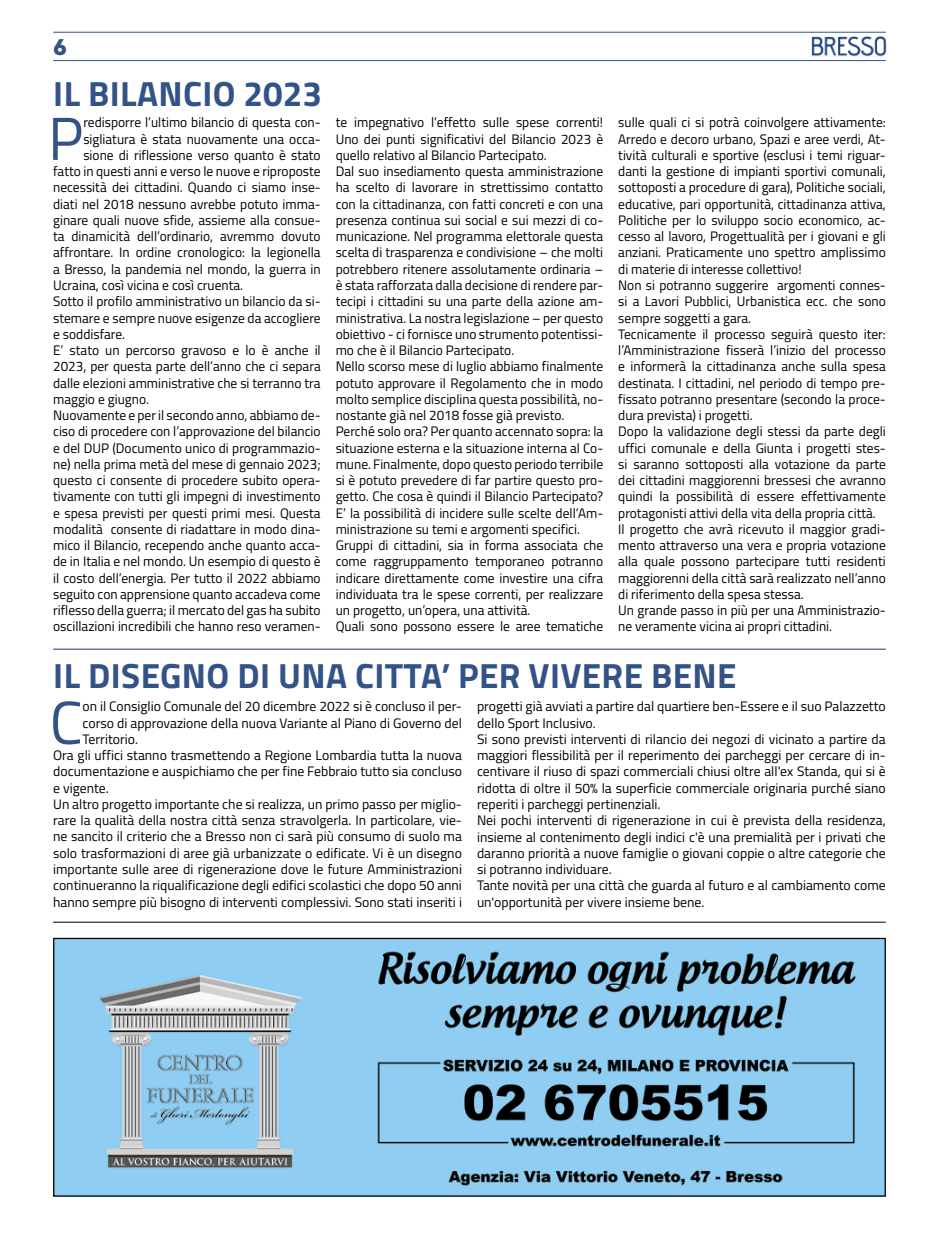
<style>
.page{position:relative;width:939px;height:1241px;background:#fff}
.page>*{position:absolute;margin:0;border:0;box-sizing:border-box;transform-origin:0 0}
.t1{font:60.75px "Titillium";color:#335388}
.t2{font:700 35px "Titillium";letter-spacing:.01em;color:#335388}
.t3{font:22.5px "Intro";color:#335388}
.t4{font:13.75px/16.2px "Titillium";color:#000}
</style>
<div class="page">
<hr style="left:53px;top:32px;width:833px;height:1px;background:#335388">
<hr style="left:53px;top:60px;width:833px;height:1px;background:#335388">
<img style="left:812px;top:37px;width:75px;height:19px">
<hr style="left:53px;top:921px;width:833px;height:1px;background:#000">
<img style="left:55px;top:939px;width:829px;height:255px">
<div style="left:53px;top:937px;width:833px;height:259px;border:1px solid #000"></div>
<hr style="left:53px;top:648px;width:833px;height:1px;background:#2e2868">
<h3 class="t3" style="left:53px;top:33px;width:15px">6</h3>
<h2 class="t2" style="left:53px;top:67px;width:270px">IL BILANCIO 2023</h2>
<h1 class="t1" style="left:48px;top:94px;width:37px">P</h1>
<p class="t4" style="left:83px;top:114px;width:239px">redisporre l’ultimo bilancio di questa con-</p>
<p class="t4" style="left:83px;top:130px;width:239px">sigliatura è stata nuovamente una occa-</p>
<p class="t4" style="left:83px;top:146px;width:239px">sione di riflessione verso quanto è stato</p>
<p class="t4" style="left:53px;top:162px;width:269px">fatto in questi anni e verso le nuove e riproposte</p>
<p class="t4" style="left:53px;top:179px;width:269px">necessità dei cittadini. Quando ci siamo inse-</p>
<p class="t4" style="left:53px;top:195px;width:269px">diati nel 2018 nessuno avrebbe potuto imma-</p>
<p class="t4" style="left:53px;top:211px;width:269px">ginare quali nuove sfide, assieme alla consue-</p>
<p class="t4" style="left:53px;top:227px;width:269px">ta dinamicità dell’ordinario, avremmo dovuto</p>
<p class="t4" style="left:53px;top:244px;width:269px">affrontare. In ordine cronologico: la legionella</p>
<p class="t4" style="left:53px;top:260px;width:269px">a Bresso, la pandemia nel mondo, la guerra in</p>
<p class="t4" style="left:53px;top:276px;width:192px">Ucraina, così vicina e così cruenta.</p>
<p class="t4" style="left:53px;top:292px;width:269px">Sotto il profilo amministrativo un bilancio da si-</p>
<p class="t4" style="left:53px;top:309px;width:269px">stemare e sempre nuove esigenze da accogliere</p>
<p class="t4" style="left:53px;top:325px;width:74px">e soddisfare.</p>
<p class="t4" style="left:53px;top:341px;width:269px">E’ stato un percorso gravoso e lo è anche il</p>
<p class="t4" style="left:53px;top:357px;width:269px">2023, per questa parte dell’anno che ci separa</p>
<p class="t4" style="left:53px;top:374px;width:269px">dalle elezioni amministrative che si terranno tra</p>
<p class="t4" style="left:53px;top:390px;width:97px">maggio e giugno.</p>
<p class="t4" style="left:53px;top:406px;width:269px">Nuovamente e per il secondo anno, abbiamo de-</p>
<p class="t4" style="left:53px;top:422px;width:269px">ciso di procedere con l’approvazione del bilancio</p>
<p class="t4" style="left:53px;top:439px;width:269px">e del DUP (Documento unico di programmazio-</p>
<p class="t4" style="left:53px;top:455px;width:269px">ne) nella prima metà del mese di gennaio 2023;</p>
<p class="t4" style="left:53px;top:471px;width:269px">questo ci consente di procedere subito opera-</p>
<p class="t4" style="left:53px;top:487px;width:269px">tivamente con tutti gli impegni di investimento</p>
<p class="t4" style="left:53px;top:504px;width:269px">e spesa previsti per questi primi mesi. Questa</p>
<p class="t4" style="left:53px;top:520px;width:269px">modalità consente di riadattare in modo dina-</p>
<p class="t4" style="left:53px;top:536px;width:269px">mico il Bilancio, recependo anche quanto acca-</p>
<p class="t4" style="left:53px;top:552px;width:269px">de in Italia e nel mondo. Un esempio di questo è</p>
<p class="t4" style="left:53px;top:569px;width:269px">il costo dell’energia. Per tutto il 2022 abbiamo</p>
<p class="t4" style="left:53px;top:585px;width:269px">seguito con apprensione quanto accadeva come</p>
<p class="t4" style="left:53px;top:601px;width:269px">riflesso della guerra; il mercato del gas ha subito</p>
<p class="t4" style="left:53px;top:617px;width:269px">oscillazioni incredibili che hanno reso veramen-</p>
<p class="t4" style="left:336px;top:114px;width:269px">te impegnativo l’effetto sulle spese correnti!<br>Uno dei punti significativi del Bilancio 2023 è quello relativo al Bilancio Partecipato.<br>Dal suo insediamento questa amministrazione ha scelto di lavorare in strettissimo contatto con la cittadinanza, con fatti concreti e con una presenza continua sui social e sui mezzi di co&shy;municazione. Nel programma elettorale questa scelta di trasparenza e condivisione – che molti potrebbero ritenere assolutamente ordinaria – è stata rafforzata dalla decisione di rendere par&shy;tecipi i cittadini su una parte della azione am&shy;ministrativa. La nostra legislazione – per questo obiettivo - ci fornisce uno strumento potentissi&shy;mo che è il Bilancio Partecipato.<br>Nello scorso mese di luglio abbiamo finalmente potuto approvare il Regolamento che in modo molto semplice disciplina questa possibilità, no&shy;nostante già nel 2018 fosse già previsto.<br>Perché solo ora? Per quanto accennato sopra: la situazione esterna e la situazione interna al Co&shy;mune. Finalmente, dopo questo periodo terribile si è potuto prevedere di far partire questo pro&shy;getto. Che cosa è quindi il Bilancio Partecipato?<br>E’ la possibilità di incidere sulle scelte dell’Am&shy;ministrazione su temi e argomenti specifici.<br>Gruppi di cittadini, sia in forma associata che come raggruppamento temporaneo potranno indicare direttamente come investire una cifra individuata tra le spese correnti, per realizzare un progetto, un’opera, una attività.<br>Quali sono possono essere le aree tematiche</p>
<p class="t4" style="left:618px;top:114px;width:269px">sulle quali ci si potrà coinvolgere attivamente:<br>Arredo e decoro urbano, Spazi e aree verdi, At&shy;tività culturali e sportive (esclusi i temi riguar&shy;danti la gestione di impianti sportivi comunali, sottoposti a procedure di gara), Politiche sociali, educative, pari opportunità, cittadinanza attiva, Politiche per lo sviluppo socio economico, ac&shy;cesso al lavoro, Progettualità per i giovani e gli anziani. Praticamente uno spettro amplissimo di materie di interesse collettivo!<br>Non si potranno suggerire argomenti connes&shy;si a Lavori Pubblici, Urbanistica ecc. che sono sempre soggetti a gara.<br>Tecnicamente il processo seguirà questo iter: l’Amministrazione fisserà l’inizio del processo e informerà la cittadinanza anche sulla spesa destinata. I cittadini, nel periodo di tempo pre&shy;fissato potranno presentare (secondo la proce&shy;dura prevista) i progetti.<br>Dopo la validazione degli stessi da parte degli uffici comunale e della Giunta i progetti stes&shy;si saranno sottoposti alla votazione da parte dei cittadini maggiorenni bressesi che avranno quindi la possibilità di essere effettivamente protagonisti attivi della vita della propria città.<br>Il progetto che avrà ricevuto il maggior gradi&shy;mento attraverso una vera e propria votazione alla quale possono partecipare tutti residenti maggiorenni della città sarà realizzato nell’anno di riferimento della spesa stessa.<br>Un grande passo in più per una Amministrazio&shy;ne veramente vicina ai propri cittadini.</p>
<h2 class="t2" style="left:53px;top:649px;width:685px">IL DISEGNO DI UNA CITTA’ PER VIVERE BENE</h2>
<h1 class="t1" style="left:50px;top:678px;width:35px">C</h1>
<p class="t4" style="left:83px;top:697px;width:381px">on il Consiglio Comunale del 20 dicembre 2022 si è concluso il per-</p>
<p class="t4" style="left:83px;top:714px;width:381px">corso di approvazione della nuova Variante al Piano di Governo del</p>
<p class="t4" style="left:83px;top:730px;width:57px">Territorio.</p>
<p class="t4" style="left:53px;top:746px;width:410px">Ora gli uffici stanno trasmettendo a Regione Lombardia tutta la nuova</p>
<p class="t4" style="left:53px;top:762px;width:410px">documentazione e auspichiamo che per fine Febbraio tutto sia concluso</p>
<p class="t4" style="left:53px;top:779px;width:57px">e vigente.</p>
<p class="t4" style="left:53px;top:795px;width:410px">Un altro progetto importante che si realizza, un primo passo per miglio-</p>
<p class="t4" style="left:53px;top:811px;width:410px">rare la qualità della nostra città senza stravolgerla. In particolare, vie-</p>
<p class="t4" style="left:53px;top:827px;width:410px">ne sancito il criterio che a Bresso non ci sarà più consumo di suolo ma</p>
<p class="t4" style="left:53px;top:844px;width:410px">solo trasformazioni di aree già urbanizzate o edificate. Vi è un disegno</p>
<p class="t4" style="left:53px;top:860px;width:410px">importante sulle aree di rigenerazione dove le future Amministrazioni</p>
<p class="t4" style="left:53px;top:876px;width:410px">continueranno la riqualificazione degli edifici scolastici che dopo 50 anni</p>
<p class="t4" style="left:53px;top:892px;width:410px">hanno sempre più bisogno di interventi complessivi. Sono stati inseriti i</p>
<p class="t4" style="left:477px;top:697px;width:410px">progetti già avviati a partire dal quartiere ben-Essere e il suo Palazzetto dello Sport Inclusivo.<br>Si sono previsti interventi di rilancio dei negozi di vicinato a partire da maggiori flessibilità per il reperimento dei parcheggi per cercare di in&shy;centivare il riuso di spazi commerciali chiusi oltre all'ex Standa, qui si è ridotta di oltre il 50% la superficie commerciale originaria purché siano reperiti i parcheggi pertinenziali.<br>Nei pochi interventi di rigenerazione in cui è prevista della residenza, insieme al contenimento degli indici c'è una premialità per i privati che daranno priorità a nuove famiglie o giovani coppie o altre categorie che si potranno individuare.<br>Tante novità per una città che guarda al futuro e al cambiamento come un'opportunità per vivere insieme bene.</p>
</div>
